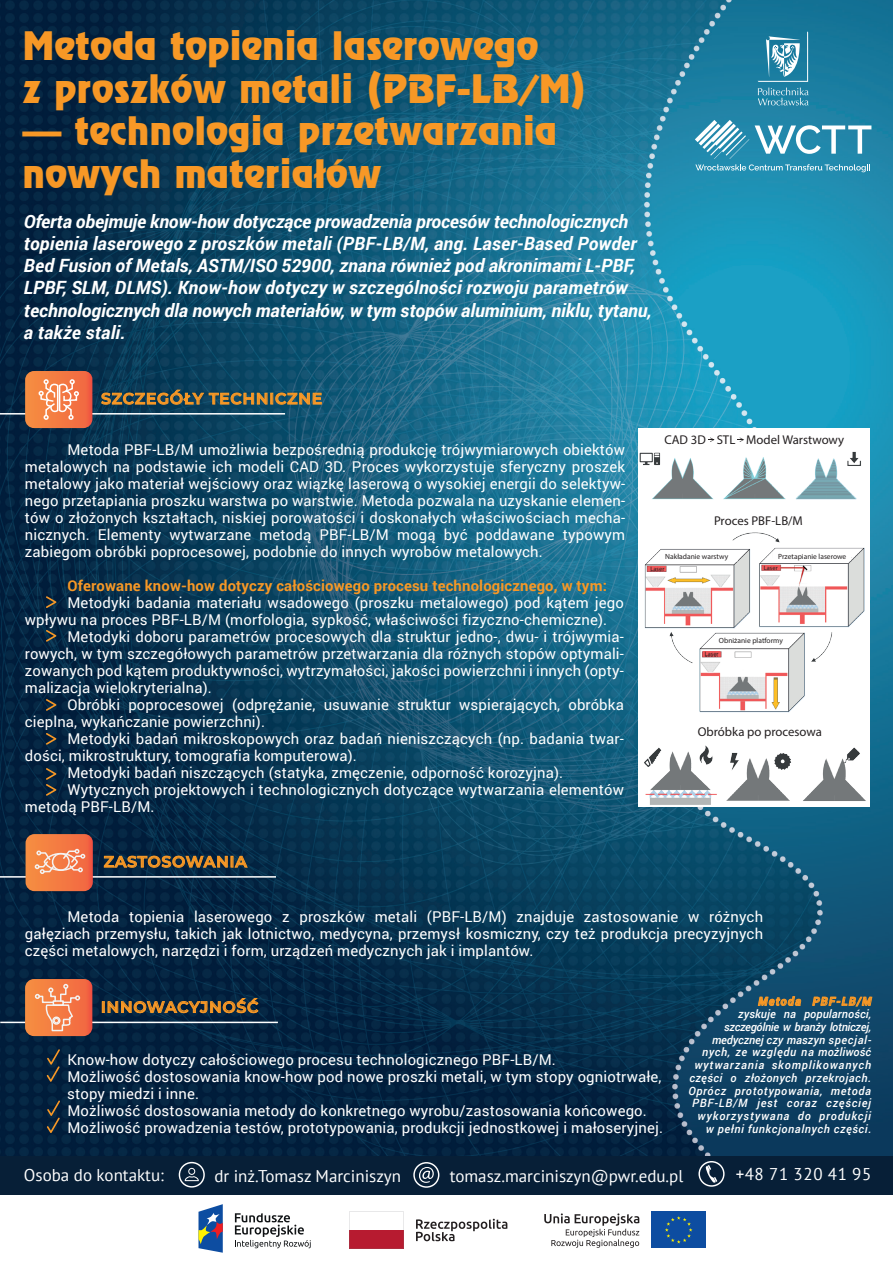
<style>
.page{position:relative;width:893px;height:1263px;background:#fff}
.page>*{position:absolute;margin:0;border:0;box-sizing:border-box;transform-origin:0 0}
.t1{font:39.15px/42.5px "Revue BT";color:#f79826}
.t2{font:italic 700 18.3px/22px "Roboto";color:#fff}
.t3{font:16.95px "PT Sans";color:#fff}
.t4{font:600 15.6px "Montserrat";letter-spacing:.05em;color:#f79826}
.t5{font:14.85px/17px "Roboto";letter-spacing:.01em;color:#fff;text-align:justify}
.t6{font:700 14.85px "Roboto";letter-spacing:.01em;color:#f79826}
.t7{font:12.75px "Myriad Pro";color:#231f20}
.t8{font:italic 500 11.55px/12.8px "Roboto";letter-spacing:.05em;color:#fff;text-align:right}
.t9{font:italic 700 11.55px "Roboto";letter-spacing:.1em;color:#f79826}
.t10{font:7.5px "Myriad Pro";letter-spacing:-.005em;color:#231f20}
.t11{font:6.45px "Myriad Pro";letter-spacing:-.005em;color:#231f20}
</style>
<div class="page">
<img style="left:0;top:0;width:893px;height:1249px">
<svg style="left:695px;top:120px;width:176px;height:52px;background:#53a3bf"></svg>
<svg style="left:101px;top:390px;width:221px;height:15px;background:#555d4d"></svg>
<hr style="left:0;top:413px;width:285px;height:2px;background:#fff">
<svg style="left:25px;top:371px;width:67px;height:57px;background:#f08757"></svg>
<svg style="left:102px;top:998px;width:156px;height:15px;background:#504838"></svg>
<hr style="left:0;top:1022px;width:278px;height:1px;background:#fff">
<svg style="left:25px;top:979px;width:67px;height:57px;background:#ef8353"></svg>
<svg style="left:46px;top:596px;width:10px;height:12px"></svg>
<svg style="left:104px;top:856px;width:144px;height:12px;background:#615037"></svg>
<hr style="left:0;top:876px;width:276px;height:2px;background:#fff">
<svg style="left:26px;top:834px;width:67px;height:57px;background:#ee8252"></svg>
<svg style="left:758px;top:88px;width:51px;height:17px"></svg>
<svg style="left:758px;top:31px;width:50px;height:51px;background:#4f9ab4"></svg>
<div style="left:638px;top:428px;width:232px;height:378px;background:#fff"></div>
<svg style="left:46px;top:630px;width:10px;height:12px"></svg>
<svg style="left:46px;top:699px;width:10px;height:12px"></svg>
<svg style="left:46px;top:733px;width:10px;height:12px"></svg>
<svg style="left:46px;top:768px;width:10px;height:28px"></svg>
<svg style="left:47px;top:1049px;width:13px;height:33px"></svg>
<svg style="left:47px;top:1100px;width:13px;height:33px"></svg>
<img style="left:640px;top:451px;width:226px;height:353px">
<svg style="left:758px;top:993px;width:43px;height:18px"></svg>
<svg style="left:812px;top:993px;width:60px;height:18px"></svg>
<svg style="left:416px;top:1219px;width:91px;height:22px"></svg>
<svg style="left:349px;top:1212px;width:55px;height:36px"></svg>
<svg style="left:198px;top:1204px;width:25px;height:49px"></svg>
<svg style="left:235px;top:1213px;width:76px;height:35px"></svg>
<div style="left:651px;top:1212px;width:55px;height:36px;background:#0d4da1"></div>
<svg style="left:665px;top:1216px;width:27px;height:27px"></svg>
<svg style="left:544px;top:1213px;width:95px;height:35px"></svg>
<div style="left:0;top:1156px;width:893px;height:39px;background:#071f37"></div>
<svg style="left:698px;top:1161px;width:27px;height:26px"></svg>
<svg style="left:413px;top:1162px;width:26px;height:26px"></svg>
<svg style="left:179px;top:1162px;width:26px;height:25px"></svg>
<div style="left:763px;top:565px;width:16px;height:5px;background:#f05859"></div>
<svg style="left:708px;top:437px;width:7px;height:5px"></svg>
<svg style="left:737px;top:437px;width:7px;height:5px"></svg>
<div style="left:704px;top:512px;width:104px;height:13px;background:#fff"></div>
<div style="left:692px;top:725px;width:140px;height:13px;background:#fff"></div>
<div style="left:714px;top:636px;width:75px;height:9px;background:#fff"></div>
<svg style="left:773px;top:551px;width:81px;height:10px"></svg>
<svg style="left:660px;top:552px;width:81px;height:10px"></svg>
<div style="left:649px;top:566px;width:17px;height:5px;background:#f05859"></div>
<div style="left:704px;top:651px;width:16px;height:5px;background:#f05859"></div>
<h1 class="t1" style="left:22px;top:25px;width:566px">Metoda topienia laserowego<br>z proszków metali (PBF-LB/M)</h1>
<h1 class="t1" style="left:22px;top:110px;width:536px">— technologia przetwarzania nowych materiałów</h1>
<p class="t2" style="left:24px;top:210px;width:629px">Oferta obejmuje know-how dotyczące prowadzenia procesów technologicznych topienia laserowego z proszków metali (PBF-LB/M, ang. Laser-Based Powder Bed Fusion of Metals, ASTM/ISO 52900, znana również pod akronimami L-PBF, LPBF, SLM, DLMS). Know-how dotyczy w szczególności rozwoju parametrów technologicznych dla nowych materiałów, w tym stopów aluminium, niklu, tytanu, a także stali.</p>
<p class="t4" style="left:101px;top:387px;width:222px">SZCZEGÓŁY TECHNICZNE</p>
<p class="t5" style="left:25px;top:441px;width:602px;text-indent:43px">Metoda PBF-LB/M umożliwia bezpośrednią produkcję trójwymiarowych obiektów metalowych na podstawie ich modeli CAD 3D. Proces wykorzystuje sferyczny proszek metalowy jako materiał wejściowy oraz wiązkę laserową o wysokiej energii do selektyw&shy;nego przetapiania proszku warstwa po warstwie. Metoda pozwala na uzyskanie elemen&shy;tów o złożonych kształtach, niskiej porowatości i doskonałych właściwościach mecha&shy;nicznych. Elementy wytwarzane metodą PBF-LB/M mogą być poddawane typowym zabiegom obróbki poprocesowej, podobnie do innych wyrobów metalowych.</p>
<p class="t6" style="left:67px;top:575px;width:541px">Oferowane know-how dotyczy całościowego procesu technologicznego, w tym:</p>
<p class="t5" style="left:25px;top:593px;width:600px;text-indent:43px">Metodyki badania materiału wsadowego (proszku metalowego) pod kątem jego wpływu na proces PBF-LB/M (morfologia, sypkość, właściwości fizyczno-chemiczne).</p>
<p class="t5" style="left:25px;top:627px;width:600px;text-indent:43px">Metodyki doboru parametrów procesowych dla struktur jedno-, dwu- i trójwymia&shy;rowych, w tym szczegółowych parametrów przetwarzania dla różnych stopów optymali&shy;zowanych pod kątem produktywności, wytrzymałości, jakości powierzchni i innych (opty&shy;malizacja wielokryterialna).</p>
<p class="t5" style="left:25px;top:695px;width:600px;text-indent:43px">Obróbki poprocesowej (odprężanie, usuwanie struktur wspierających, obróbka cieplna, wykańczanie powierzchni).</p>
<p class="t5" style="left:67px;top:729px;width:558px">Metodyki badań mikroskopowych oraz badań nieniszczących (np. badania twar-</p>
<p class="t5" style="left:25px;top:746px;width:333px">dości, mikrostruktury, tomografia komputerowa).</p>
<p class="t5" style="left:67px;top:764px;width:497px">Metodyki badań niszczących (statyka, zmęczenie, odporność korozyjna).</p>
<p class="t5" style="left:67px;top:781px;width:558px">Wytycznych projektowych i technologicznych dotyczące wytwarzania elementów</p>
<p class="t5" style="left:25px;top:798px;width:131px">metodą PBF-LB/M.</p>
<p class="t4" style="left:104px;top:850px;width:145px">ZASTOSOWANIA</p>
<p class="t7" style="left:664px;top:432px;width:181px">CAD 3D STL Model Warstwowy</p>
<p class="t7" style="left:714px;top:513px;width:90px">Proces PBF-LB/M</p>
<p class="t10" style="left:665px;top:552px;width:65px">Nakładanie warstwy</p>
<p class="t10" style="left:778px;top:552px;width:70px">Przetapianie laserowe</p>
<p class="t11" style="left:651px;top:565px;width:15px">Laser</p>
<p class="t11" style="left:764px;top:564px;width:15px">Laser</p>
<p class="t10" style="left:719px;top:636px;width:65px">Obniżanie platformy</p>
<p class="t11" style="left:705px;top:650px;width:15px">Laser</p>
<p class="t7" style="left:698px;top:724px;width:126px">Obróbka po procesowa</p>
<p class="t5" style="left:25px;top:908px;width:740px;text-indent:43px">Metoda topienia laserowego z proszków metali (PBF-LB/M) znajduje zastosowanie w różnych gałęziach przemysłu, takich jak lotnictwo, medycyna, przemysł kosmiczny, czy też produkcja precyzyjnych części metalowych, narzędzi i form, urządzeń medycznych jak i implantów.</p>
<p class="t9" style="left:758px;top:993px;width:115px">Metoda PBF-LB/M</p>
<p class="t8" style="left:688px;top:1007px;width:184px">zyskuje na popularności, szczególnie w branży lotniczej, medycznej czy maszyn specjal&shy;nych, ze względu na możliwość wytwarzania skomplikowanych części o złożonych przekrojach.<br>Oprócz prototypowania, metoda<br>PBF-LB/M jest coraz częściej wykorzystywana do produkcji w pełni funkcjonalnych części.</p>
<p class="t4" style="left:101px;top:996px;width:159px">INNOWACYJNOŚĆ</p>
<p class="t5" style="left:67px;top:1050px;width:597px;text-align:left">Know-how dotyczy całościowego procesu technologicznego PBF-LB/M.<br>Możliwość dostosowania know-how pod nowe proszki metali, w tym stopy ogniotrwałe, stopy miedzi i inne.<br>Możliwość dostosowania metody do konkretnego wyrobu/zastosowania końcowego.<br>Możliwość prowadzenia testów, prototypowania, produkcji jednostkowej i małoseryjnej.</p>
<p class="t3" style="left:24px;top:1164px;width:142px">Osoba do kontaktu:</p>
<p class="t3" style="left:214px;top:1164px;width:188px">dr inż.Tomasz Marciniszyn</p>
<p class="t3" style="left:450px;top:1165px;width:235px">tomasz.marciniszyn@pwr.edu.pl</p>
<p class="t3" style="left:736px;top:1163px;width:137px">+48 71 320 41 95</p>
</div>
